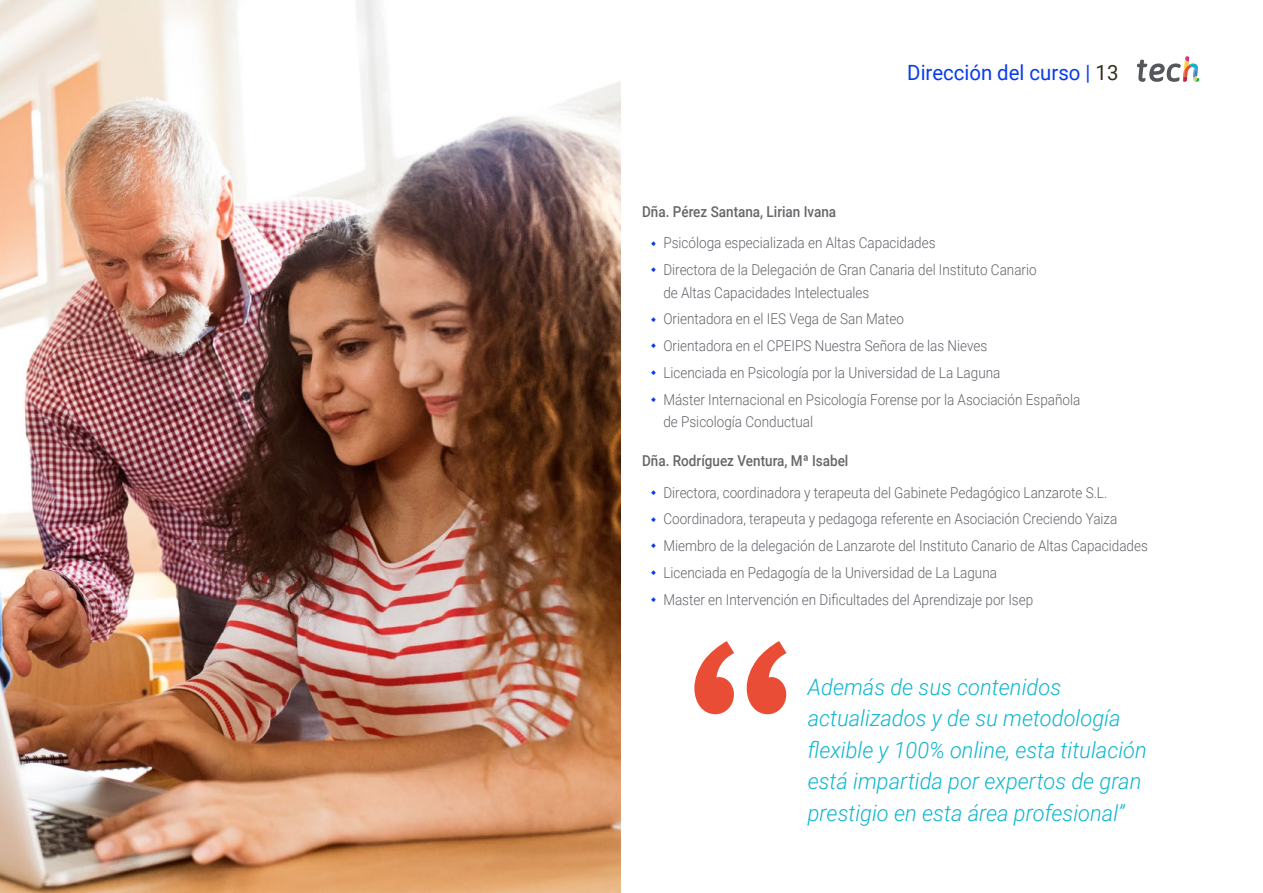
<style>
.page{position:relative;width:1263px;height:893px;background:#fff}
.page>*{position:absolute;margin:0;border:0;box-sizing:border-box;transform-origin:0 0}
.t1{font:italic 300 22.5px/31.5px "Roboto";color:#0fb6cf}
.t2{font:21px "Roboto";color:#083bee}
.t3{font:300 15px/26.7px "Roboto";color:#61646a;scale:.9 1}
.t4{font:500 15px "Roboto";color:#646669;scale:.9 1}
.s1{color:#312e20}
</style>
<div class="page">
<img style="left:0;top:0;width:621px;height:893px">
<svg style="left:1137px;top:56px;width:62px;height:26px"></svg>
<svg style="left:694px;top:641px;width:92px;height:73px"></svg>
<h2 class="t2" style="left:907px;top:57px;width:213px">Dirección del curso | <span class="s1">13</span></h2>
<p class="t4" style="left:642px;top:201px;width:217px">Dña. Pérez Santana, Lirian Ivana</p>
<p class="t3" style="left:663px;top:229px;width:416px">Psicóloga especializada en Altas Capacidades<br>Directora de la Delegación de Gran Canaria del Instituto Canario</p>
<p class="t3" style="left:663px;top:278px;width:465px">de Altas Capacidades Intelectuales<br>Orientadora en el IES Vega de San Mateo<br>Orientadora en el CPEIPS Nuestra Señora de las Nieves<br>Licenciada en Psicología por la Universidad de La Laguna<br>Máster Internacional en Psicología Forense por la Asociación Española</p>
<p class="t3" style="left:663px;top:408px;width:168px">de Psicología Conductual</p>
<p class="t4" style="left:642px;top:450px;width:231px">Dña. Rodríguez Ventura, Mª Isabel</p>
<p class="t3" style="left:663px;top:478px;width:540px">Directora, coordinadora y terapeuta del Gabinete Pedagógico Lanzarote S.L.<br>Coordinadora, terapeuta y pedagoga referente en Asociación Creciendo Yaiza Miembro de la delegación de Lanzarote del Instituto Canario de Altas Capacidades Licenciada en Pedagogía de la Universidad de La Laguna<br>Master en Intervención en Dificultades del Aprendizaje por Isep</p>
<h1 class="t1" style="left:808px;top:670px;width:341px">Además de sus contenidos actualizados y de su metodología flexible y 100% online, esta titulación está impartida por expertos de gran prestigio en esta área profesional”</h1>
</div>
